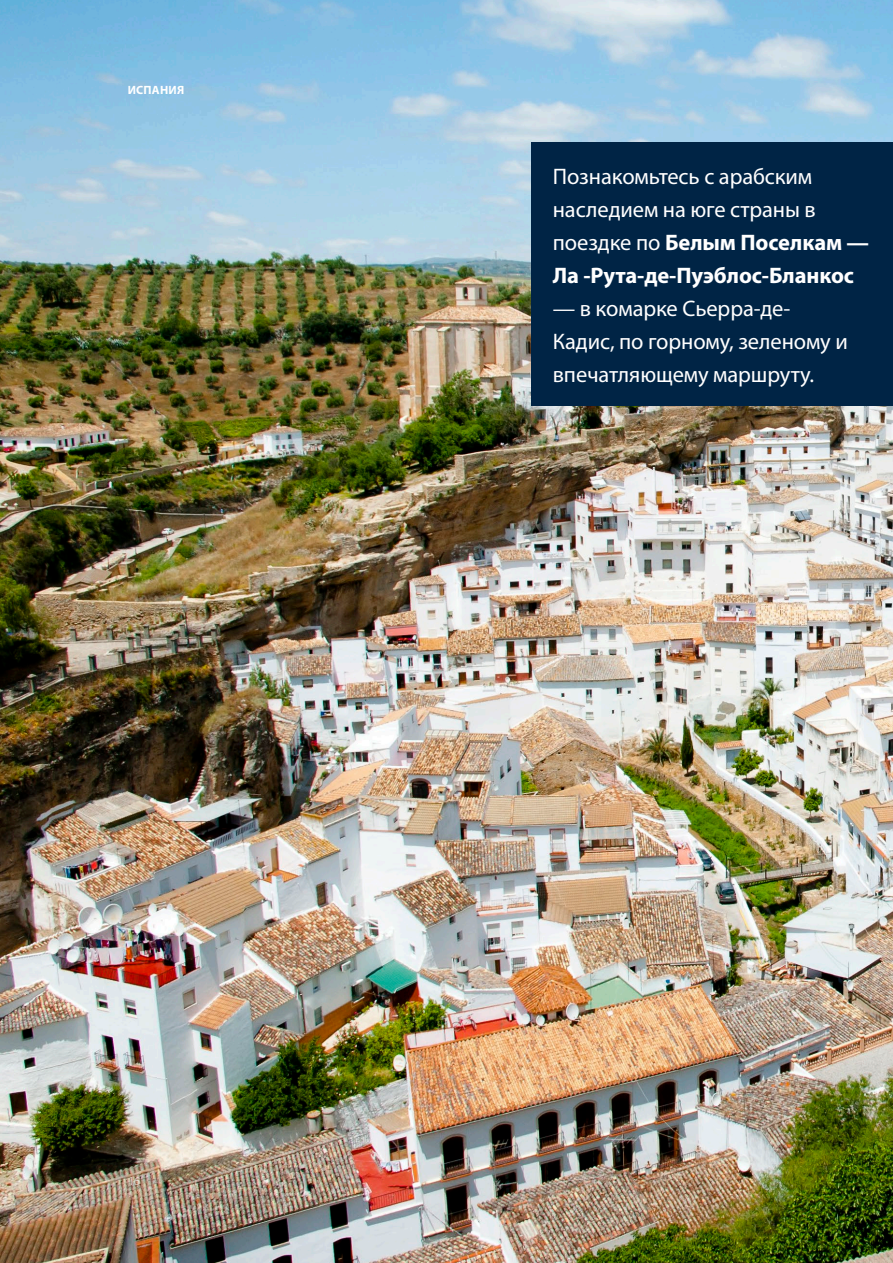
<style>
.page{position:relative;width:893px;height:1263px;background:#fff}
.page>*{position:absolute;margin:0;border:0;box-sizing:border-box;transform-origin:0 0}
.Destacado{font:22.5px/33px "Myriad Pro";letter-spacing:-.005em;color:#fff}
.t1{font:700 12px "Myriad Pro";letter-spacing:.02em;color:#fff}
.t2{font:300 12px "Myriad Pro";color:#fff}
.s1{font-weight:700}
</style>
<div class="page">
<img style="left:0;top:0;width:893px;height:1263px">
<div style="left:531px;top:142px;width:362px;height:264px;background:#002445"></div>
<p class="t1" style="left:128px;top:82px;width:58px">ИСПАНИЯ</p>
<p class="t2" style="left:128px;top:1174px;width:13px">16</p>
<p class="Destacado" style="left:553px;top:159px;width:318px">Познакомьтесь с арабским наследием на юге страны в поездке по <span class="s1">Белым Поселкам —<br>Ла -Рута-де-Пуэблос-Бланкос</span></p>
<p class="Destacado" style="left:553px;top:291px;width:297px">— в комарке Сьерра-де-<br>Кадис, по горному, зеленому и впечатляющему маршруту.</p>
</div>
